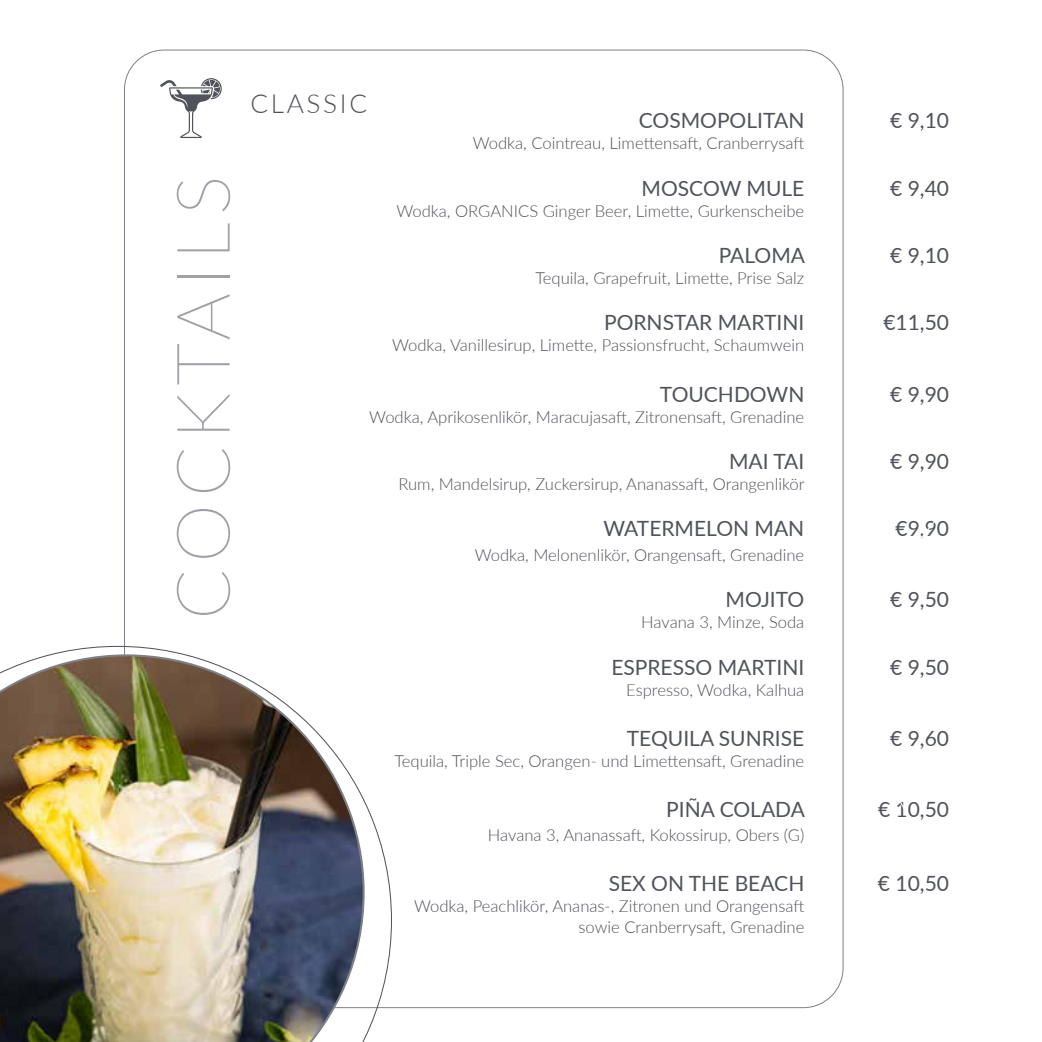
<style>
.page{position:relative;width:1042px;height:1042px;background:#fff}
.page>*{position:absolute;margin:0;border:0;box-sizing:border-box;transform-origin:0 0}
.t1{font:100 74.38px "Lato";letter-spacing:.1em;color:#a0a1a8}
.t2{font:300 26.25px "Lato";letter-spacing:.1em;color:#50535a}
.t3{font:21px "Lato";color:#50535a}
.t4{font:300 16.62px/21px "Lato";color:#50535a;text-align:right}
</style>
<div class="page">
<svg style="left:160px;top:78px;width:62px;height:60px"></svg>
<svg style="left:52px;top:646px;width:340px;height:393px"></svg>
<img style="left:0;top:654px;width:365px;height:388px">
<h1 class="t1" style="left:152px;top:620px;width:446px;rotate:-90deg">COCKTAILS</h1>
<h2 class="t2" style="left:250px;top:85px;width:118px">CLASSIC</h2>
<p class="t3" style="left:639px;top:106px;width:167px">COSMOPOLITAN</p>
<p class="t3" style="left:890px;top:106px;width:60px">€ 9,10</p>
<p class="t4" style="left:473px;top:132px;width:333px">Wodka, Cointreau, Limettensaft, Cranberrysaft</p>
<p class="t3" style="left:641px;top:173px;width:164px">MOSCOW MULE</p>
<p class="t3" style="left:890px;top:173px;width:60px">€ 9,40</p>
<p class="t4" style="left:396px;top:200px;width:409px">Wodka, ORGANICS Ginger Beer, Limette, Gurkenscheibe</p>
<p class="t3" style="left:719px;top:240px;width:88px">PALOMA</p>
<p class="t3" style="left:890px;top:240px;width:60px">€ 9,10</p>
<p class="t4" style="left:535px;top:267px;width:270px">Tequila, Grapefruit, Limette, Prise Salz</p>
<p class="t3" style="left:604px;top:307px;width:202px">PORNSTAR MARTINI</p>
<p class="t3" style="left:883px;top:307px;width:67px">€11,50</p>
<p class="t4" style="left:392px;top:334px;width:414px">Wodka, Vanillesirup, Limette, Passionsfrucht, Schaumwein</p>
<p class="t3" style="left:660px;top:379px;width:146px">TOUCHDOWN</p>
<p class="t3" style="left:890px;top:379px;width:60px">€ 9,90</p>
<p class="t4" style="left:369px;top:405px;width:436px">Wodka, Aprikosenlikör, Maracujasaft, Zitronensaft, Grenadine</p>
<p class="t3" style="left:729px;top:446px;width:77px">MAI TAI</p>
<p class="t3" style="left:890px;top:446px;width:60px">€ 9,90</p>
<p class="t4" style="left:398px;top:473px;width:408px">Rum, Mandelsirup, Zuckersirup, Ananassaft, Orangenlikör</p>
<p class="t3" style="left:603px;top:513px;width:202px">WATERMELON MAN</p>
<p class="t3" style="left:895px;top:513px;width:55px">€9,90</p>
<p class="t4" style="left:475px;top:544px;width:331px">Wodka, Melonenlikör, Orangensaft, Grenadine</p>
<p class="t3" style="left:725px;top:585px;width:80px">MOJITO</p>
<p class="t3" style="left:890px;top:585px;width:60px">€ 9,50</p>
<p class="t4" style="left:641px;top:611px;width:164px">Havana 3, Minze, Soda</p>
<p class="t3" style="left:611px;top:652px;width:194px">ESPRESSO MARTINI</p>
<p class="t3" style="left:890px;top:652px;width:60px">€ 9,50</p>
<p class="t4" style="left:626px;top:678px;width:180px">Espresso, Wodka, Kalhua</p>
<p class="t3" style="left:627px;top:723px;width:179px">TEQUILA SUNRISE</p>
<p class="t3" style="left:890px;top:723px;width:60px">€ 9,60</p>
<p class="t4" style="left:394px;top:750px;width:411px">Tequila, Triple Sec, Orangen- und Limettensaft, Grenadine</p>
<p class="t3" style="left:666px;top:795px;width:140px">PIÑA COLADA</p>
<p class="t3" style="left:878px;top:795px;width:73px">€ 10,50</p>
<p class="t4" style="left:488px;top:823px;width:318px">Havana 3, Ananassaft, Kokossirup, Obers (G)</p>
<p class="t3" style="left:609px;top:868px;width:197px">SEX ON THE BEACH</p>
<p class="t3" style="left:878px;top:868px;width:73px">€ 10,50</p>
<p class="t4" style="left:414px;top:895px;width:392px">Wodka, Peachlikör, Ananas-, Zitronen und Orangensaft sowie Cranberrysaft, Grenadine</p>
</div>
